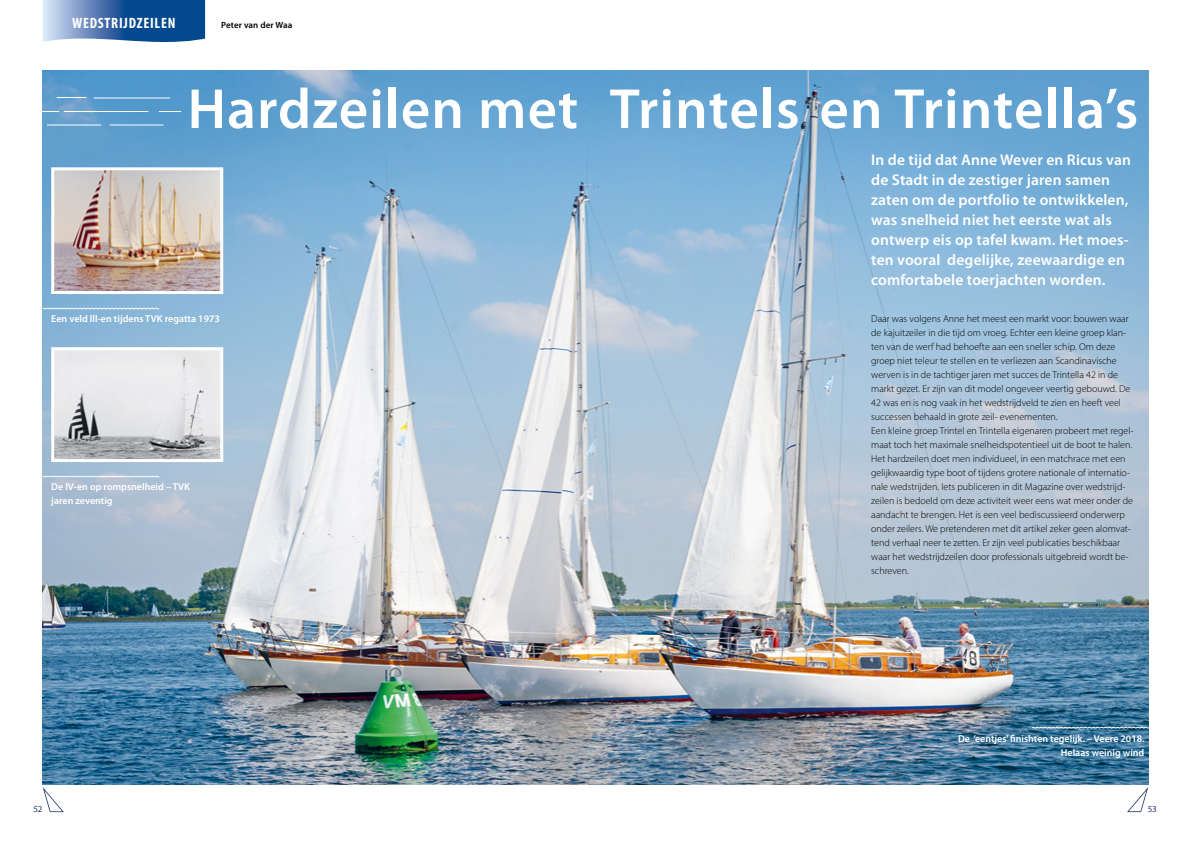
<style>
.page{position:relative;width:1191px;height:842px;background:#fff}
.page>*{position:absolute;margin:0;border:0;box-sizing:border-box;transform-origin:0 0}
.t1{font:600 57px "Myriad Pro";letter-spacing:.02em;color:#fff}
.t2{font:600 15.5px/20px "Myriad Pro";letter-spacing:.01em;color:#fff}
.t3{font:700 condensed 15px "Myriad Pro";letter-spacing:.05em;color:#fff}
.t4{font:300 10px/14px "Myriad Pro";color:#000}
.t5{font:600 10px/14px "Myriad Pro";color:#fff;text-align:right}
.t6{font:600 9px "Myriad Pro";letter-spacing:.01em;color:#000}
.t7{font:9px "Myriad Pro";color:#25346d}
</style>
<div class="page">
<svg style="left:1127px;top:787px;width:21px;height:25px"></svg>
<svg style="left:43px;top:787px;width:21px;height:25px"></svg>
<img style="left:43px;top:70px;width:1105px;height:714px">
<svg style="left:43px;top:0;width:162px;height:42px;background:#4475ad"></svg>
<svg style="left:1031px;top:727px;width:118px;height:1px"></svg>
<svg style="left:42px;top:476px;width:117px;height:1px"></svg>
<svg style="left:42px;top:308px;width:117px;height:1px"></svg>
<img style="left:55px;top:171px;width:164px;height:119px">
<div style="left:51px;top:167px;width:172px;height:127px;border:3px solid #fff"></div>
<img style="left:55px;top:351px;width:164px;height:107px">
<div style="left:51px;top:347px;width:172px;height:115px;border:3px solid #fff"></div>
<hr style="left:94px;top:98px;width:76px;height:1px;background:#fff">
<hr style="left:64px;top:111px;width:84px;height:1px;background:#fff">
<hr style="left:110px;top:125px;width:53px;height:1px;background:#fff">
<hr style="left:47px;top:125px;width:54px;height:1px;background:#fff">
<hr style="left:57px;top:97px;width:30px;height:1px;background:#fff">
<svg style="left:159px;top:111px;width:22px;height:1px"></svg>
<svg style="left:43px;top:111px;width:16px;height:1px"></svg>
<h3 class="t3" style="left:72px;top:14px;width:105px">WEDSTRIJDZEILEN</h3>
<p class="t6" style="left:221px;top:19px;width:73px">Peter van der Waa</p>
<h1 class="t1" style="left:188px;top:73px;width:952px">Hardzeilen met Trintels en Trintella’s</h1>
<p class="t2" style="left:871px;top:149px;width:261px">In de tijd dat Anne Wever en Ricus van de Stadt in de zestiger jaren samen zaten om de portfolio te ontwikkelen, was snelheid niet het eerste wat als ontwerp eis op tafel kwam. Het moes&shy;ten vooral degelijke, zeewaardige en comfortabele toerjachten worden.</p>
<p class="t5" style="left:51px;top:311px;width:170px">Een veld lll-en tijdens TVK regatta 1973</p>
<p class="t5" style="left:51px;top:479px;width:140px;text-align:left">De lV-en op rompsnelheid – TVK jaren zeventig</p>
<p class="t4" style="left:871px;top:312px;width:264px">Daar was volgens Anne het meest een markt voor: bouwen waar de kajuitzeiler in die tijd om vroeg. Echter een kleine groep klan&shy;ten van de werf had behoefte aan een sneller schip. Om deze groep niet teleur te stellen en te verliezen aan Scandinavische werven is in de tachtiger jaren met succes de Trintella 42 in de markt gezet. Er zijn van dit model ongeveer veertig gebouwd. De 42 was en is nog vaak in het wedstrijdveld te zien en heeft veel successen behaald in grote zeil- evenementen.<br>Een kleine groep Trintel en Trintella eigenaren probeert met regel&shy;maat toch het maximale snelheidspotentieel uit de boot te halen.<br>Het hardzeilen doet men individueel, in een matchrace met een gelijkwaardig type boot of tijdens grotere nationale of internatio&shy;nale wedstrijden. Iets publiceren in dit Magazine over wedstrijd&shy;zeilen is bedoeld om deze activiteit weer eens wat meer onder de aandacht te brengen. Het is een veel bediscussieerd onderwerp onder zeilers. We pretenderen met dit artikel zeker geen alomvat&shy;tend verhaal neer te zetten. Er zijn veel publicaties beschikbaar waar het wedstrijdzeilen door professionals uitgebreid wordt be&shy;schreven.</p>
<p class="t5" style="left:958px;top:731px;width:188px">De ‘eentjes’ finishten tegelijk. – Veere 2018.<br>Helaas weinig wind</p>
<p class="t7" style="left:33px;top:803px;width:11px">52</p>
<p class="t7" style="left:1147px;top:803px;width:11px">53</p>
</div>
